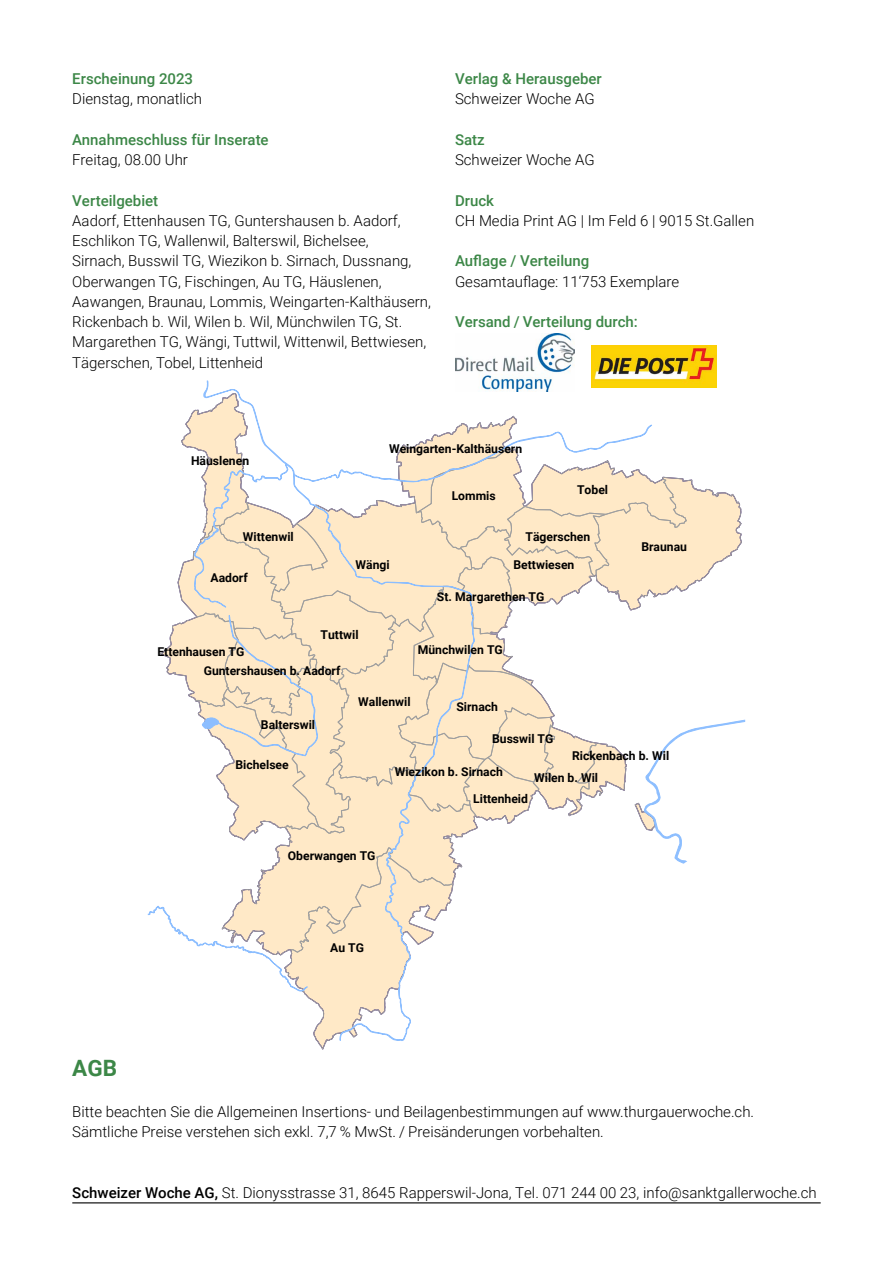
<style>
.page{position:relative;width:893px;height:1263px;background:#fff}
.page>*{position:absolute;margin:0;border:0;box-sizing:border-box;transform-origin:0 0}
.t1{font:700 22.5px "Roboto";color:#3c8747}
.t2{font:300 15px/20.2px "Roboto";color:#000}
.t3{font:500 15px "Roboto";color:#3c8747}
.t4{font:700 12.15px/21.8px "Roboto";color:#000}
.s1{font-weight:500}
</style>
<div class="page">
<hr style="left:72px;top:1202px;width:749px;height:1px;background:#000">
<svg style="left:148px;top:381px;width:597px;height:669px"></svg>
<img style="left:591px;top:345px;width:125px;height:43px">
<img style="left:455px;top:333px;width:120px;height:58px">
<p class="t3" style="left:72px;top:68px;width:122px">Erscheinung 2023</p>
<p class="t2" style="left:72px;top:88px;width:131px">Dienstag, monatlich</p>
<p class="t3" style="left:72px;top:129px;width:198px">Annahmeschluss für Inserate</p>
<p class="t2" style="left:72px;top:149px;width:117px">Freitag, 08.00 Uhr</p>
<p class="t3" style="left:72px;top:190px;width:87px">Verteilgebiet</p>
<p class="t2" style="left:72px;top:210px;width:360px">Aadorf, Ettenhausen TG, Guntershausen b. Aadorf, Eschlikon TG, Wallenwil, Balterswil, Bichelsee,<br>Sirnach, Busswil TG, Wiezikon b. Sirnach, Dussnang, Oberwangen TG, Fischingen, Au TG, Häuslenen, Aawangen, Braunau, Lommis, Weingarten-Kalthäusern, Rickenbach b. Wil, Wilen b. Wil, Münchwilen TG, St.<br>Margarethen TG, Wängi, Tuttwil, Wittenwil, Bettwiesen, Tägerschen, Tobel, Littenheid</p>
<p class="t3" style="left:455px;top:68px;width:148px">Verlag &amp; Herausgeber</p>
<p class="t2" style="left:455px;top:88px;width:141px">Schweizer Woche AG</p>
<p class="t3" style="left:455px;top:129px;width:31px">Satz</p>
<p class="t2" style="left:455px;top:149px;width:141px">Schweizer Woche AG</p>
<p class="t3" style="left:455px;top:190px;width:41px">Druck</p>
<p class="t2" style="left:455px;top:210px;width:301px">CH Media Print AG | Im Feld 6 | 9015 St.Gallen</p>
<p class="t3" style="left:455px;top:250px;width:136px">Auflage / Verteilung</p>
<p class="t2" style="left:455px;top:271px;width:226px">Gesamtauflage: 11‘753 Exemplare</p>
<p class="t3" style="left:455px;top:311px;width:184px">Versand / Verteilung durch:</p>
<p class="t4" style="left:191px;top:449px;width:60px">Häuslenen</p>
<p class="t4" style="left:243px;top:526px;width:52px">Wittenwil</p>
<p class="t4" style="left:210px;top:566px;width:39px">Aadorf</p>
<p class="t4" style="left:389px;top:438px;width:135px">Weingarten-Kalthäusern</p>
<p class="t4" style="left:452px;top:485px;width:45px">Lommis</p>
<p class="t4" style="left:577px;top:478px;width:33px">Tobel</p>
<p class="t4" style="left:356px;top:553px;width:36px">Wängi</p>
<p class="t4" style="left:321px;top:623px;width:39px">Tuttwil</p>
<p class="t4" style="left:525px;top:526px;width:66px">Tägerschen</p>
<p class="t4" style="left:513px;top:553px;width:62px">Bettwiesen</p>
<p class="t4" style="left:437px;top:586px;width:109px">St. Margarethen TG</p>
<p class="t4" style="left:204px;top:642px;width:138px;line-height:18.3px;text-indent:-46px">Ettenhausen TG<br>Guntershausen b. Aadorf</p>
<p class="t4" style="left:418px;top:639px;width:87px">Münchwilen TG</p>
<p class="t4" style="left:358px;top:690px;width:54px">Wallenwil</p>
<p class="t4" style="left:456px;top:696px;width:43px">Sirnach</p>
<p class="t4" style="left:641px;top:535px;width:47px">Braunau</p>
<p class="t4" style="left:261px;top:713px;width:56px">Balterswil</p>
<p class="t4" style="left:235px;top:754px;width:55px">Bichelsee</p>
<p class="t4" style="left:288px;top:844px;width:89px">Oberwangen TG</p>
<p class="t4" style="left:492px;top:727px;width:63px">Busswil TG</p>
<p class="t4" style="left:395px;top:760px;width:110px">Wiezikon b. Sirnach</p>
<p class="t4" style="left:534px;top:745px;width:137px;text-indent:38px">Rickenbach b. Wil<br>Wilen b. Wil</p>
<p class="t4" style="left:473px;top:788px;width:56px">Littenheid</p>
<p class="t4" style="left:330px;top:936px;width:35px">Au TG</p>
<h1 class="t1" style="left:72px;top:1053px;width:46px">AGB</h1>
<p class="t2" style="left:72px;top:1101px;width:683px">Bitte beachten Sie die Allgemeinen Insertions- und Beilagenbestimmungen auf www.thurgauerwoche.ch.<br>Sämtliche Preise verstehen sich exkl. 7,7 % MwSt. / Preisänderungen vorbehalten.</p>
<p class="t2" style="left:72px;top:1182px;width:746px"><span class="s1">Schweizer Woche AG,</span> St. Dionysstrasse 31, 8645 Rapperswil-Jona, Tel. 071 244 00 23, info@sanktgallerwoche.ch</p>
</div>
